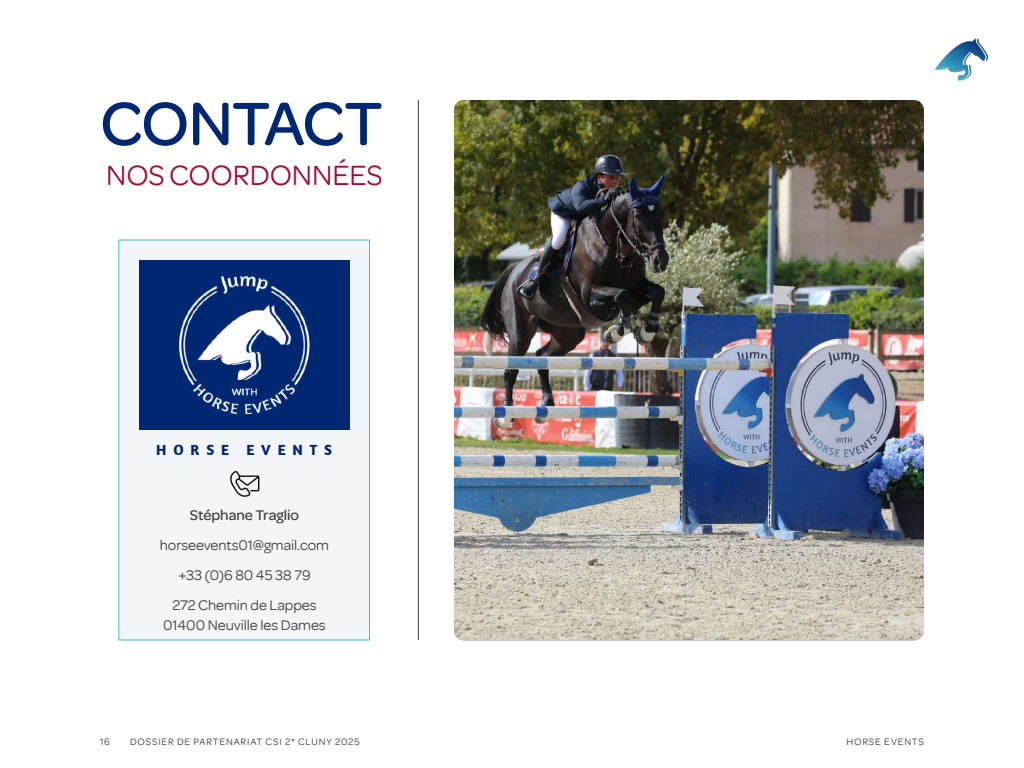
<style>
.page{position:relative;width:1024px;height:768px;background:#fff}
.page>*{position:absolute;margin:0;border:0;box-sizing:border-box;transform-origin:0 0}
.t1{font:500 65px "Omnes";letter-spacing:-.02em;color:#002771}
.t2{font:30px "Omnes";letter-spacing:-.005em;color:#9f0e3a}
.t3{font:15px/30px "Omnes";letter-spacing:-.005em;color:#3b3c3b;text-align:center}
.t4{font:500 15px "Omnes";letter-spacing:-.005em;color:#3b3c3b}
.t5{font:700 15px "Amaranth";letter-spacing:.455em;color:#002771}
.t6{font:10px "Omnes";letter-spacing:.085em;color:#3b3c3b}
</style>
<div class="page">
<img style="left:454px;top:100px;width:470px;height:540px">
<hr style="left:418px;top:100px;width:1px;height:540px;background:#3b3c3b">
<img style="left:935px;top:38px;width:53px;height:43px">
<div style="left:118px;top:240px;width:252px;height:400px;background:#f3f6f8;border:1px solid #44bcd6"></div>
<div style="left:139px;top:260px;width:210px;height:170px;background:#002771"></div>
<img style="left:179px;top:277px;width:131px;height:136px">
<img style="left:230px;top:470px;width:30px;height:27px">
<h1 class="t1" style="left:100px;top:87px;width:284px">CONTACT</h1>
<h2 class="t2" style="left:106px;top:158px;width:278px">NOS COORDONNÉES</h2>
<p class="t5" style="left:156px;top:440px;width:177px">HORSE EVENTS</p>
<p class="t4" style="left:190px;top:507px;width:111px">Stéphane Traglio</p>
<p class="t3" style="left:160px;top:530px;width:171px">horseevents01@gmail.com +33 (0)6 80 45 38 79<br>272 Chemin de Lappes</p>
<p class="t3" style="left:163px;top:610px;width:164px">01400 Neuville les Dames</p>
<p class="t6" style="left:100px;top:736px;width:11px">16</p>
<p class="t6" style="left:130px;top:736px;width:231px">DOSSIER DE PARTENARIAT CSI 2* CLUNY 2025</p>
<p class="t6" style="left:847px;top:736px;width:79px">HORSE EVENTS</p>
</div>
